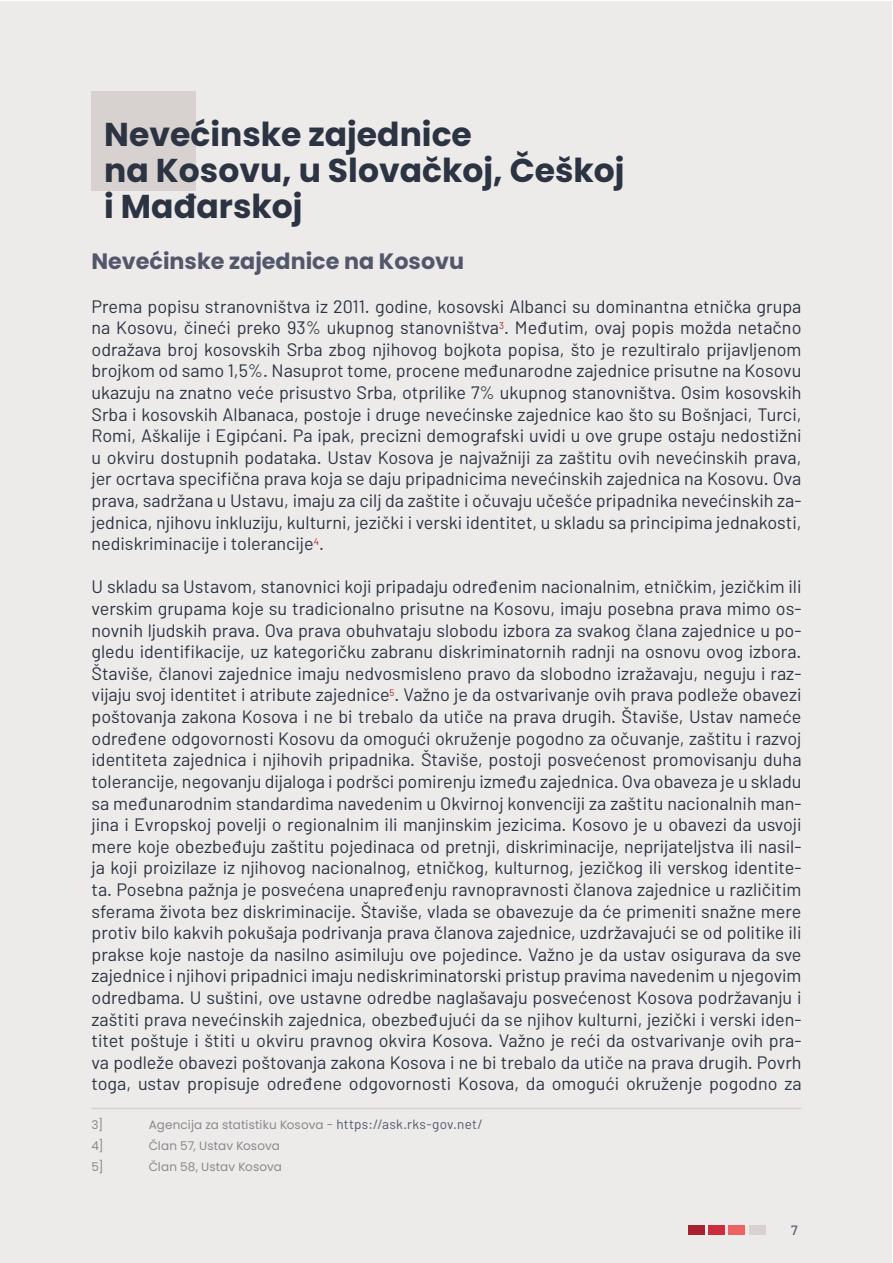
<style>
.page{position:relative;width:893px;height:1263px;background:#fff}
.page>*{position:absolute;margin:0;border:0;box-sizing:border-box;transform-origin:0 0}
.t1{font:700 33px/36px "Poppins";color:#2c3342}
.t2{font:700 22.2px "Poppins";color:#53576b}
.t3{font:18px/21.6px "Barlow";color:#2c3342;text-align:justify}
.t4{font:500 13.5px "Barlow";color:#53576b}
.t5{font:12px "Poppins";letter-spacing:.01em;color:#8c878e}
.s1{font-family:"Barlow";font-size:13.5px;color:#53576b}
</style>
<div class="page">
<div style="left:0;top:2px;width:891px;height:1261px;background:#ecebe9"></div>
<div style="left:688px;top:1225px;width:16px;height:9px;background:#a82131"></div>
<div style="left:749px;top:1225px;width:16px;height:9px;background:#d7d2cf"></div>
<div style="left:729px;top:1225px;width:16px;height:9px;background:#ee6161"></div>
<div style="left:708px;top:1225px;width:17px;height:9px;background:#cb2c3e"></div>
<div style="left:92px;top:92px;width:104px;height:99px;background:#d7d2cf"></div>
<hr style="left:92px;top:1108px;width:709px;height:1px;background:#d7d2cf">
<h1 class="t1" style="left:104px;top:116px;width:522px">Nevećinske zajednice<br>na Kosovu, u Slovačkoj, Češkoj i Mađarskoj</h1>
<p class="t2" style="left:92px;top:249px;width:374px">Nevećinske zajednice na Kosovu</p>
<p class="t3" style="left:92px;top:295px;width:711px">Prema popisu stranovništva iz 2011. godine, kosovski Albanci su dominantna etnička grupa na Kosovu, čineći preko 93% ukupnog stanovništva<sup>3</sup>. Međutim, ovaj popis možda netačno odražava broj kosovskih Srba zbog njihovog bojkota popisa, što je rezultiralo prijavljenom brojkom od samo 1,5%. Nasuprot tome, procene međunarodne zajednice prisutne na Kosovu ukazuju na znatno veće prisustvo Srba, otprilike 7% ukupnog stanovništva. Osim kosovskih Srba i kosovskih Albanaca, postoje i druge nevećinske zajednice kao što su Bošnjaci, Turci, Romi, Aškalije i Egipćani. Pa ipak, precizni demografski uvidi u ove grupe ostaju nedostižni u okviru dostupnih podataka. Ustav Kosova je najvažniji za zaštitu ovih nevećinskih prava, jer ocrtava specifična prava koja se daju pripadnicima nevećinskih zajednica na Kosovu. Ova prava, sadržana u Ustavu, imaju za cilj da zaštite i očuvaju učešće pripadnika nevećinskih za&shy;jednica, njihovu inkluziju, kulturni, jezički i verski identitet, u skladu sa principima jednakosti, nediskriminacije i tolerancije<sup>4</sup>.</p>
<p class="t3" style="left:92px;top:576px;width:712px">U skladu sa Ustavom, stanovnici koji pripadaju određenim nacionalnim, etničkim, jezičkim ili verskim grupama koje su tradicionalno prisutne na Kosovu, imaju posebna prava mimo os&shy;novnih ljudskih prava. Ova prava obuhvataju slobodu izbora za svakog člana zajednice u po&shy;gledu identifikacije, uz kategoričku zabranu diskriminatornih radnji na osnovu ovog izbora.<br>Štaviše, članovi zajednice imaju nedvosmisleno pravo da slobodno izražavaju, neguju i raz&shy;vijaju svoj identitet i atribute zajednice<sup>5</sup>. Važno je da ostvarivanje ovih prava podleže obavezi poštovanja zakona Kosova i ne bi trebalo da utiče na prava drugih. Štaviše, Ustav nameće određene odgovornosti Kosovu da omogući okruženje pogodno za očuvanje, zaštitu i razvoj identiteta zajednica i njihovih pripadnika. Štaviše, postoji posvećenost promovisanju duha tolerancije, negovanju dijaloga i podršci pomirenju između zajednica. Ova obaveza je u skladu sa međunarodnim standardima navedenim u Okvirnoj konvenciji za zaštitu nacionalnih man&shy;jina i Evropskoj povelji o regionalnim ili manjinskim jezicima. Kosovo je u obavezi da usvoji mere koje obezbeđuju zaštitu pojedinaca od pretnji, diskriminacije, neprijateljstva ili nasil&shy;ja koji proizilaze iz njihovog nacionalnog, etničkog, kulturnog, jezičkog ili verskog identite&shy;ta. Posebna pažnja je posvećena unapređenju ravnopravnosti članova zajednice u različitim sferama života bez diskriminacije. Štaviše, vlada se obavezuje da će primeniti snažne mere protiv bilo kakvih pokušaja podrivanja prava članova zajednice, uzdržavajući se od politike ili prakse koje nastoje da nasilno asimiluju ove pojedince. Važno je da ustav osigurava da sve zajednice i njihovi pripadnici imaju nediskriminatorski pristup pravima navedenim u njegovim odredbama. U suštini, ove ustavne odredbe naglašavaju posvećenost Kosova podržavanju i zaštiti prava nevećinskih zajednica, obezbeđujući da se njihov kulturni, jezički i verski iden&shy;titet poštuje i štiti u okviru pravnog okvira Kosova. Važno je reći da ostvarivanje ovih pra&shy;va podleže obavezi poštovanja zakona Kosova i ne bi trebalo da utiče na prava drugih. Povrh toga, ustav propisuje određene odgovornosti Kosova, da omogući okruženje pogodno za</p>
<p class="t5" style="left:92px;top:1118px;width:13px">3]</p>
<p class="t5" style="left:149px;top:1118px;width:335px">Agencija za statistiku Kosova - <span class="s1">https://ask.rks-gov.net/</span></p>
<p class="t5" style="left:92px;top:1139px;width:14px">4]</p>
<p class="t5" style="left:149px;top:1139px;width:133px">Član 57, Ustav Kosova</p>
<p class="t5" style="left:92px;top:1160px;width:13px">5]</p>
<p class="t5" style="left:149px;top:1160px;width:135px">Član 58, Ustav Kosova</p>
<p class="t4" style="left:791px;top:1221px;width:8px">7</p>
</div>
